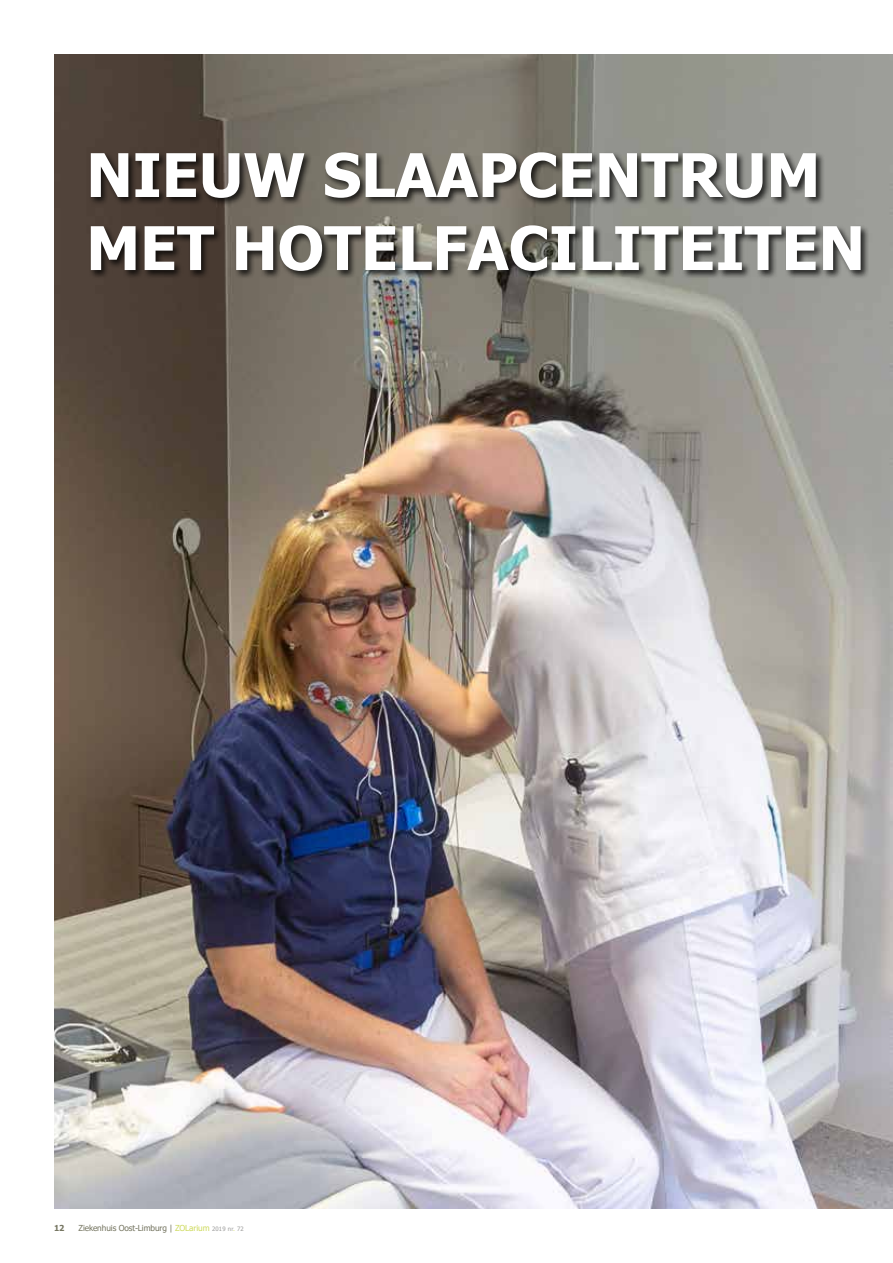
<style>
.page{position:relative;width:893px;height:1263px;background:#fff}
.page>*{position:absolute;margin:0;border:0;box-sizing:border-box;transform-origin:0 0}
.t1{font:700 60.3px/73.1px "Tahoma";color:#fff}
.t2{font:8.25px "Tahoma";letter-spacing:-.01em;color:#767662}
.t3{font:700 8.25px "Tahoma";color:#767662}
.s1{color:#cfdb60}
.s2{font-size:6px;color:#9d9d9c}
.s3{font-size:6px;color:#cfdb60}
</style>
<div class="page">
<img style="left:54px;top:54px;width:839px;height:1155px">
<div style="left:89px;top:151px;width:781px;height:129px;background:#000;opacity:.75"></div>
<h1 class="t1" style="left:86px;top:141px;width:780px">NIEUW SLAAPCENTRUM<br>MET HOTELFACILITEITEN</h1>
<p class="t3" style="left:54px;top:1222px;width:12px">12</p>
<p class="t2" style="left:79px;top:1222px;width:167px">Ziekenhuis Oost-Limburg | <span class="s1">ZOLarium</span> <span class="s2">2019 nr</span><span class="s3">.</span> <span class="s2">72</span></p>
</div>
